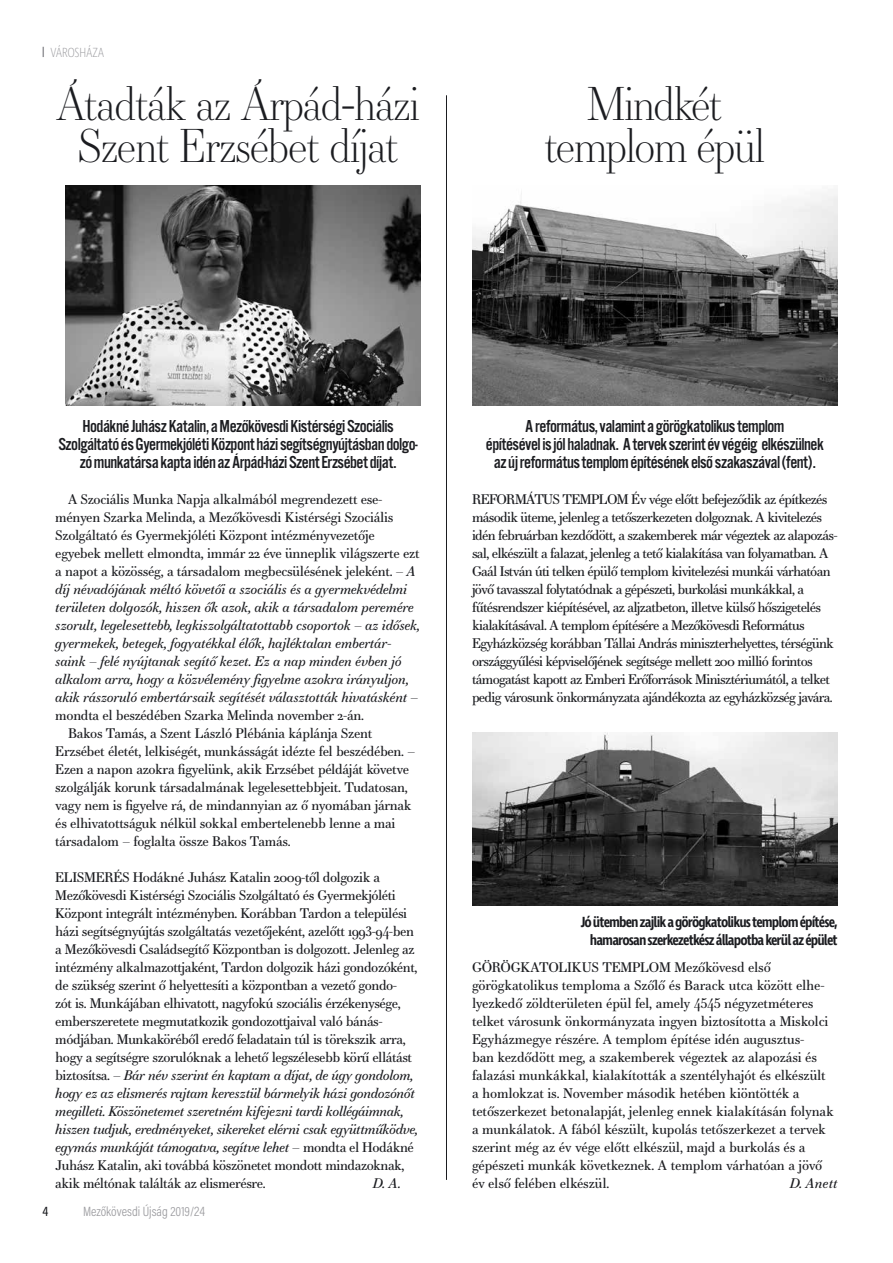
<style>
.page{position:relative;width:893px;height:1263px;background:#fff}
.page>*{position:absolute;margin:0;border:0;box-sizing:border-box;transform-origin:0 0}
.t1{font:300 45px/42px "Essonnes Display";letter-spacing:-.04em;color:#1b1c20;text-align:center}
.t2{font:18px/18px "Alternate Got No 3 D";letter-spacing:-.03em;color:#1b1c20;text-align:center}
.t3{font:600 15px/18px "Ingra Cd";letter-spacing:-.06em;color:#1b1c20;text-align:right}
.t4{font:13.5px/18px "Essonnes Text";letter-spacing:-.03em;color:#1b1c20}
.t5{font:13.5px/18px "Essonnes Text";letter-spacing:-.05em;color:#1b1c20}
.t6{font:13.5px/18px "Essonnes Text";letter-spacing:-.01em;color:#1b1c20}
.t7{font:italic 13.5px "Essonnes Text";letter-spacing:-.02em;color:#1b1c20}
.t8{font:300 13.5px "Acumin Pro Cond";color:#98989c}
.t9{font:200 13.5px "Ingra Cd";letter-spacing:-.03em;color:#98989c}
.t10{font:500 13.5px "Acumin Pro Cond";color:#1b1c20}
.s1{font-style:italic}
.s2{font-style:normal}
</style>
<div class="page">
<hr style="left:446px;top:95px;width:1px;height:1085px;background:#1b1c20">
<img style="left:66px;top:185px;width:355px;height:220px">
<img style="left:472px;top:193px;width:366px;height:212px">
<img style="left:472px;top:732px;width:366px;height:174px">
<p class="t9" style="left:50px;top:44px;width:56px">VÁROSHÁZA</p>
<h1 class="t1" style="left:56px;top:81px;width:366px">Átadták az Árpád-házi<br>Szent Erzsébet díjat</h1>
<h1 class="t1" style="left:544px;top:81px;width:223px">Mindkét templom épül</h1>
<h2 class="t2" style="left:58px;top:418px;width:361px">Hodákné Juhász Katalin, a Mezőkövesdi Kistérségi Szociális<br>Szolgáltató és Gyermekjóléti Központ házi segítségnyújtásban dolgo&shy;zó munkatársa kapta idén az Árpád-házi Szent Erzsébet díjat.</h2>
<p class="t4" style="left:68px;top:490px;width:316px">A Szociális Munka Napja alkalmából megrendezett ese-</p>
<p class="t4" style="left:55px;top:508px;width:340px">ményen Szarka Melinda, a Mezőkövesdi Kistérségi Szociális</p>
<p class="t4" style="left:55px;top:526px;width:321px">Szolgáltató és Gyermekjóléti Központ intézményvezetője</p>
<p class="t4" style="left:55px;top:544px;width:366px">egyebek mellett elmondta, immár 22 éve ünneplik világszerte ezt</p>
<p class="t4" style="left:55px;top:562px;width:362px">a napot a közösség, a társadalom megbecsülésének jeleként. – <span class="s1">A</span></p>
<p class="t7" style="left:55px;top:579px;width:353px">díj névadójának méltó követői a szociális és a gyermekvédelmi</p>
<p class="t7" style="left:55px;top:597px;width:360px">területen dolgozók, hiszen ők azok, akik a társadalom peremére</p>
<p class="t7" style="left:55px;top:615px;width:366px">szorult, legelesettebb, legkiszolgáltatottabb csoportok – az idősek,</p>
<p class="t7" style="left:55px;top:633px;width:338px">gyermekek, betegek, fogyatékkal élők, hajléktalan embertár-</p>
<p class="t7" style="left:55px;top:651px;width:348px">saink – felé nyújtanak segítő kezet. Ez a nap minden évben jó</p>
<p class="t7" style="left:55px;top:669px;width:355px">alkalom arra, hogy a közvélemény figyelme azokra irányuljon,</p>
<p class="t7" style="left:55px;top:687px;width:364px">akik rászoruló embertársaik segítését választották hivatásként <span class="s2">–</span></p>
<p class="t4" style="left:55px;top:706px;width:310px">mondta el beszédében Szarka Melinda november 2-án.</p>
<p class="t4" style="left:68px;top:724px;width:306px">Bakos Tamás, a Szent László Plébánia káplánja Szent</p>
<p class="t4" style="left:55px;top:742px;width:361px">Erzsébet életét, lelkiségét, munkásságát idézte fel beszédében. –</p>
<p class="t4" style="left:55px;top:760px;width:355px">Ezen a napon azokra figyelünk, akik Erzsébet példáját követve</p>
<p class="t4" style="left:55px;top:778px;width:354px">szolgálják korunk társadalmának legelesettebbjeit. Tudatosan,</p>
<p class="t4" style="left:55px;top:796px;width:358px">vagy nem is figyelve rá, de mindannyian az ő nyomában járnak</p>
<p class="t4" style="left:55px;top:814px;width:342px">és elhivatottságuk nélkül sokkal embertelenebb lenne a mai</p>
<p class="t4" style="left:55px;top:832px;width:237px">társadalom – foglalta össze Bakos Tamás.</p>
<p class="t4" style="left:55px;top:868px;width:364px">ELISMERÉS Hodákné Juhász Katalin 2009-től dolgozik a Mezőkövesdi Kistérségi Szociális Szolgáltató és Gyermekjóléti Központ integrált intézményben. Korábban Tardon a települési házi segítségnyújtás szolgáltatás vezetőjeként, azelőtt 1993-94-ben a Mezőkövesdi Családsegítő Központban is dolgozott. Jelenleg az intézmény alkalmazottjaként, Tardon dolgozik házi gondozóként, de szükség szerint ő helyettesíti a központban a vezető gondo-<br>zót is. Munkájában elhivatott, nagyfokú szociális érzékenysége, emberszeretete megmutatkozik gondozottjaival való bánás&shy;módjában. Munkaköréből eredő feladatain túl is törekszik arra, hogy a segítségre szorulóknak a lehető legszélesebb körű ellátást biztosítsa. – <span class="s1">Bár név szerint én kaptam a díjat, de úgy gondolom, hogy ez az elismerés rajtam keresztül bármelyik házi gondozónőt megilleti. Köszönetemet szeretném kifejezni tardi kollégáimnak, hiszen tudjuk, eredményeket, sikereket elérni csak együttműködve, egymás munkáját támogatva, segítve lehet</span> – mondta el Hodákné Juhász Katalin, aki továbbá köszönetet mondott mindazoknak, akik méltónak találták az elismerésre.</p>
<p class="t7" style="left:373px;top:1173px;width:30px">D. A.</p>
<p class="t10" style="left:43px;top:1202px;width:7px">4</p>
<p class="t8" style="left:83px;top:1202px;width:123px">Mezőkövesdi Újság 2019/24</p>
<h2 class="t2" style="left:486px;top:418px;width:339px">A református, valamint a görögkatolikus templom<br>építésével is jól haladnak. A tervek szerint év végéig elkészülnek az új református templom építésének első szakaszával (fent).</h2>
<p class="t5" style="left:472px;top:490px;width:367px">REFORMÁTUS TEMPLOM Év vége előtt befejeződik az építkezés második üteme, jelenleg a tetőszerkezeten dolgoznak. A kivitelezés idén februárban kezdődött, a szakemberek már végeztek az alapozás&shy;sal, elkészült a falazat, jelenleg a tető kialakítása van folyamatban. A Gaál István úti telken épülő templom kivitelezési munkái várhatóan jövő tavasszal folytatódnak a gépészeti, burkolási munkákkal, a fűtésrendszer kiépítésével, az aljzatbeton, illetve külső hőszigetelés kialakításával. A templom építésére a Mezőkövesdi Református Egyházközség korábban Tállai András miniszterhelyettes, térségünk országgyűlési képviselőjének segítsége mellett 200 millió forintos támogatást kapott az Emberi Erőforrások Minisztériumától, a telket pedig városunk önkormányzata ajándékozta az egyházközség javára.</p>
<p class="t3" style="left:581px;top:913px;width:258px">Jó ütemben zajlik a görögkatolikus templom építése, hamarosan szerkezetkész állapotba kerül az épület</p>
<p class="t6" style="left:472px;top:958px;width:363px">GÖRÖGKATOLIKUS TEMPLOM Mezőkövesd első görögkatolikus temploma a Szőlő és Barack utca között elhe&shy;lyezkedő zöldterületen épül fel, amely 4545 négyzetméteres telket városunk önkormányzata ingyen biztosította a Miskolci Egyházmegye részére. A templom építése idén augusztus-<br>ban kezdődött meg, a szakemberek végeztek az alapozási és falazási munkákkal, kialakították a szentélyhajót és elkészült a homlokzat is. November második hetében kiöntötték a tetőszerkezet betonalapját, jelenleg ennek kialakításán folynak a munkálatok. A fából készült, kupolás tetőszerkezet a tervek szerint még az év vége előtt elkészül, majd a burkolás és a gépészeti munkák következnek. A templom várhatóan a jövő év első felében elkészül.</p>
<p class="t7" style="left:790px;top:1173px;width:49px">D. Anett</p>
</div>
